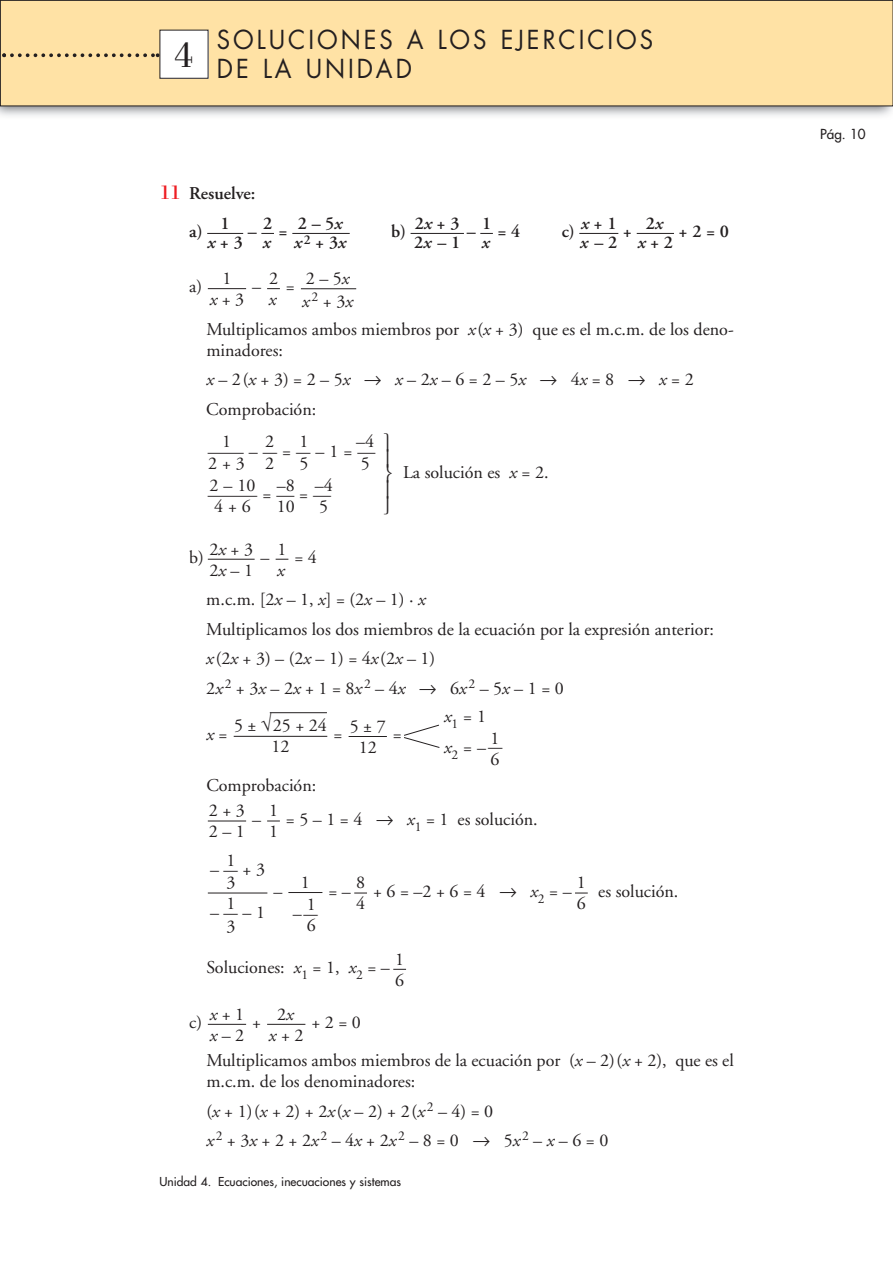
<style>
.page{position:relative;width:893px;height:1263px;background:#fff}
.page>*{position:absolute;margin:0;border:0;box-sizing:border-box;transform-origin:0 0}
.t1{font:37.5px "Bodoni";color:#231f20}
.t2{font:25.5px/28.5px "Futura";letter-spacing:.125em;color:#231f20;scale:.94 1}
.t3{font:18px/21px "Adobe Garamond";color:#231f20}
.t4{font:600 18px/18.8px "Adobe Garamond";color:#231f20}
.t5{font:18px "Adobe Garamond";color:#231f20;scale:2 1}
.t6{font:18px "Adobe Garamond";color:#231f20;scale:2.75 1}
.t7{font:italic 18px "Adobe Garamond";color:#231f20}
.t8{font:italic 600 18px "Adobe Garamond";color:#231f20}
.t9{font:13.5px "Futura";color:#231f20}
.t10{font:12px "Futura";color:#231f20}
.s1{font-family:"Bodoni";font-weight:400;font-size:21px;color:#ee1d23}
.s2{font-style:italic}
.s3{font-style:normal}
</style>
<div class="page">
<hr style="left:267px;top:1024px;width:38px;height:1px;background:#231f20">
<hr style="left:208px;top:1024px;width:38px;height:1px;background:#231f20">
<svg style="left:393px;top:969px;width:13px;height:1px"></svg>
<svg style="left:575px;top:893px;width:12px;height:1px"></svg>
<svg style="left:354px;top:893px;width:13px;height:1px"></svg>
<hr style="left:288px;top:892px;width:34px;height:1px;background:#231f20">
<hr style="left:208px;top:893px;width:59px;height:1px;background:#231f20">
<svg style="left:267px;top:821px;width:13px;height:1px"></svg>
<hr style="left:208px;top:821px;width:38px;height:1px;background:#231f20">
<hr style="left:348px;top:736px;width:39px;height:1px;background:#231f20">
<hr style="left:270px;top:712px;width:57px;height:1px;background:#231f20">
<hr style="left:234px;top:736px;width:93px;height:1px;background:#231f20">
<svg style="left:275px;top:559px;width:13px;height:1px"></svg>
<hr style="left:208px;top:559px;width:46px;height:1px;background:#231f20">
<hr style="left:301px;top:288px;width:55px;height:1px;background:#231f20">
<svg style="left:267px;top:288px;width:13px;height:1px"></svg>
<hr style="left:208px;top:288px;width:38px;height:1px;background:#231f20">
<hr style="left:636px;top:233px;width:38px;height:1px;background:#231f20">
<hr style="left:579px;top:233px;width:39px;height:1px;background:#231f20">
<svg style="left:480px;top:233px;width:13px;height:1px"></svg>
<hr style="left:410px;top:233px;width:54px;height:1px;background:#231f20">
<hr style="left:292px;top:233px;width:58px;height:1px;background:#231f20">
<svg style="left:261px;top:233px;width:13px;height:1px"></svg>
<hr style="left:207px;top:233px;width:36px;height:1px;background:#231f20">
<img style="left:0;top:106px;width:892px;height:10px">
<div style="left:0;top:0;width:892px;height:106px;background:#ffe2a5"></div>
<div style="left:0;top:0;width:892px;height:106px;border:1px solid #231f20"></div>
<svg style="left:2px;top:53px;width:157px;height:4px"></svg>
<div style="left:160px;top:30px;width:48px;height:48px;background:#fff"></div>
<svg style="left:404px;top:724px;width:36px;height:24px"></svg>
<h1 class="t1" style="left:175px;top:41px;width:20px">4</h1>
<h1 class="t1" style="left:175px;top:41px;width:20px">1</h1>
<h2 class="t2" style="left:217px;top:28px;width:465px">SOLUCIONES A LOS EJERCICIOS<br>DE LA UNIDAD</h2>
<p class="t4" style="left:189px;top:176px;width:68px;line-height:38px;text-indent:-30px"><span class="s1">11</span> Resuelve: a)</p>
<p class="t4" style="left:294px;top:216px;width:53px">2 – 5<span class="s2">x x</span><sup>2</sup> + 3<span class="s2">x</span></p>
<p class="t4" style="left:207px;top:216px;width:37px;text-align:center">1<br><span class="s2">x</span> + 3</p>
<p class="t4" style="left:263px;top:216px;width:11px">2</p>
<p class="t8" style="left:263px;top:235px;width:9px">x</p>
<p class="t4" style="left:414px;top:216px;width:48px">2<span class="s2">x</span> + 3<br>2<span class="s2">x</span> – 1</p>
<p class="t4" style="left:482px;top:216px;width:11px">1</p>
<p class="t8" style="left:481px;top:235px;width:9px">x</p>
<p class="t4" style="left:580px;top:216px;width:39px"><span class="s2">x</span> + 1 <span class="s2">x</span> – 2</p>
<p class="t4" style="left:637px;top:216px;width:37px;text-align:center">2<span class="s2">x<br>x</span> + 2</p>
<p class="t4" style="left:248px;top:224px;width:41px">– =</p>
<p class="t4" style="left:391px;top:224px;width:16px">b)</p>
<p class="t4" style="left:466px;top:224px;width:55px">– = 4</p>
<p class="t4" style="left:561px;top:224px;width:14px">c)</p>
<p class="t4" style="left:623px;top:224px;width:11px">+</p>
<p class="t4" style="left:678px;top:224px;width:52px">+ 2 = 0</p>
<p class="t3" style="left:302px;top:269px;width:52px;line-height:22.8px">2 – 5<span class="s2">x x</span><sup>2</sup> + 3<span class="s2">x</span></p>
<p class="t3" style="left:210px;top:269px;width:36px;text-align:center">1 <span class="s2">x</span>+ 3</p>
<p class="t3" style="left:269px;top:269px;width:10px">2</p>
<p class="t7" style="left:269px;top:292px;width:9px">x</p>
<p class="t3" style="left:189px;top:278px;width:15px">a)</p>
<p class="t3" style="left:252px;top:278px;width:44px">– =</p>
<p class="t3" style="left:206px;top:320px;width:529px">Multiplicamos ambos miembros por <span class="s2">x</span>(<span class="s2">x</span> + 3) que es el m.c.m. de los deno&shy;minadores:</p>
<p class="t3" style="left:206px;top:366px;width:489px;line-height:29.5px"><span class="s2">x</span>– 2(<span class="s2">x</span>+ 3) = 2 – 5<span class="s2">x</span> → <span class="s2">x</span>– 2<span class="s2">x</span>– 6 = 2 – 5<span class="s2">x</span> → 4<span class="s2">x</span>= 8 → <span class="s2">x</span>= 2<br>Comprobación:</p>
<p class="t3" style="left:222px;top:433px;width:10px">1</p>
<p class="t3" style="left:265px;top:433px;width:10px">2</p>
<p class="t3" style="left:299px;top:433px;width:10px">1</p>
<p class="t3" style="left:356px;top:433px;width:19px">–4</p>
<p class="t3" style="left:208px;top:454px;width:67px">2 +3 2</p>
<p class="t3" style="left:299px;top:454px;width:10px">5</p>
<p class="t3" style="left:361px;top:454px;width:10px">5</p>
<p class="t6" style="left:208px;top:488px;width:46px">—= — = —</p>
<p class="t5" style="left:208px;top:444px;width:85px">—– —= —– 1 = —</p>
<p class="t3" style="left:209px;top:476px;width:125px;line-height:21.6px">2 – 10 –8 –4<br>4 + 6</p>
<p class="t3" style="left:277px;top:498px;width:19px">10</p>
<p class="t3" style="left:319px;top:498px;width:10px">5</p>
<p class="t3" style="left:403px;top:464px;width:147px">La solución es <span class="s2">x</span> = 2.</p>
<p class="t3" style="left:209px;top:540px;width:45px">2<span class="s2">x</span> + 3<br>2<span class="s2">x</span> – 1</p>
<p class="t3" style="left:277px;top:540px;width:10px">1</p>
<p class="t7" style="left:277px;top:563px;width:9px">x</p>
<p class="t3" style="left:189px;top:548px;width:16px">b)</p>
<p class="t3" style="left:260px;top:548px;width:58px">– = 4</p>
<p class="t3" style="left:206px;top:586px;width:509px;line-height:29.5px">m.c.m. [2<span class="s2">x</span> – 1, <span class="s2">x</span>] = (2<span class="s2">x</span> – 1) · <span class="s2">x<br></span>Multiplicamos los dos miembros de la ecuación por la expresión anterior: <span class="s2">x</span>(2<span class="s2">x</span> + 3) – (2<span class="s2">x</span> – 1) = 4<span class="s2">x</span>(2<span class="s2">x</span> – 1)<br>2<span class="s2">x</span><sup>2</sup> + 3<span class="s2">x</span> – 2<span class="s2">x</span> + 1 = 8<span class="s2">x</span><sup>2</sup> – 4<span class="s2">x</span> → 6<span class="s2">x</span><sup>2</sup> – 5<span class="s2">x</span> – 1 = 0</p>
<p class="t7" style="left:206px;top:727px;width:23px">x<span class="s3">=</span></p>
<p class="t3" style="left:333px;top:726px;width:10px">=</p>
<p class="t3" style="left:393px;top:726px;width:10px">=</p>
<p class="t3" style="left:206px;top:776px;width:111px">Comprobación:</p>
<p class="t3" style="left:252px;top:810px;width:287px">– = 5 – 1 = 4 → <span class="s2">x</span><sub>1</sub> = 1 es solución.</p>
<p class="t3" style="left:444px;top:707px;width:44px"><span class="s2">x</span><sub>1</sub> = 1</p>
<p class="t3" style="left:234px;top:716px;width:94px;text-align:center">5 ± √25 + 24<br>12</p>
<p class="t3" style="left:350px;top:717px;width:37px;text-align:center">5 ±7<br>12</p>
<p class="t3" style="left:490px;top:729px;width:10px">1</p>
<p class="t3" style="left:444px;top:738px;width:60px"><span class="s2">x</span><sub>2</sub> = –—</p>
<p class="t3" style="left:490px;top:751px;width:10px">6</p>
<p class="t3" style="left:209px;top:802px;width:37px">2 + 3<br>2 – 1</p>
<p class="t3" style="left:269px;top:802px;width:10px">1<br>1</p>
<p class="t3" style="left:226px;top:851px;width:10px">1</p>
<p class="t3" style="left:226px;top:864px;width:40px;line-height:13.5px;text-indent:-16px">–—+ 3<br>3</p>
<p class="t3" style="left:226px;top:895px;width:10px">1</p>
<p class="t3" style="left:226px;top:908px;width:40px;line-height:13.5px;text-indent:-16px">–—– 1<br>3</p>
<p class="t3" style="left:301px;top:873px;width:16px;line-height:22.5px;text-align:center">1<br>1</p>
<p class="t3" style="left:293px;top:905px;width:27px">–—</p>
<p class="t3" style="left:307px;top:917px;width:10px">6</p>
<p class="t3" style="left:356px;top:874px;width:10px">8<br>4</p>
<p class="t3" style="left:577px;top:874px;width:10px">1<br>6</p>
<p class="t3" style="left:273px;top:882px;width:10px">–</p>
<p class="t3" style="left:328px;top:882px;width:245px">= – +6 = –2 +6 = 4 → <span class="s2">x</span><sub>2</sub>= –</p>
<p class="t3" style="left:598px;top:882px;width:82px">es solución.</p>
<p class="t3" style="left:395px;top:950px;width:10px">1<br>6</p>
<p class="t3" style="left:206px;top:958px;width:185px">Soluciones: <span class="s2">x</span><sub>1</sub> = 1, <span class="s2">x</span><sub>2</sub> = –</p>
<p class="t3" style="left:210px;top:1005px;width:36px"><span class="s2">x</span>+ 1 <span class="s2">x</span>– 2</p>
<p class="t3" style="left:269px;top:1005px;width:36px;text-align:center">2<span class="s2">x x</span>+ 2</p>
<p class="t3" style="left:189px;top:1013px;width:14px">c)</p>
<p class="t3" style="left:252px;top:1013px;width:10px">+</p>
<p class="t3" style="left:206px;top:1005px;width:529px;line-height:38px;text-indent:105px">+2 = 0<br>Multiplicamos ambos miembros de la ecuación por (<span class="s2">x</span> – 2)(<span class="s2">x</span> + 2), que es el</p>
<p class="t3" style="left:206px;top:1068px;width:403px;line-height:29.5px">m.c.m. de los denominadores:<br>(<span class="s2">x</span> + 1)(<span class="s2">x</span> + 2) + 2<span class="s2">x</span>(<span class="s2">x</span> – 2) + 2(<span class="s2">x</span><sup>2</sup> – 4) = 0<br><span class="s2">x</span><sup>2</sup> + 3<span class="s2">x</span>+2 + 2<span class="s2">x</span><sup>2</sup> – 4<span class="s2">x</span>+ 2<span class="s2">x</span><sup>2</sup> – 8 = 0 → 5<span class="s2">x</span><sup>2</sup> – <span class="s2">x</span>– 6 = 0</p>
<p class="t10" style="left:159px;top:1176px;width:243px">Unidad 4. Ecuaciones, inecuaciones y sistemas</p>
<p class="t9" style="left:820px;top:128px;width:47px">Pág. 10</p>
</div>
